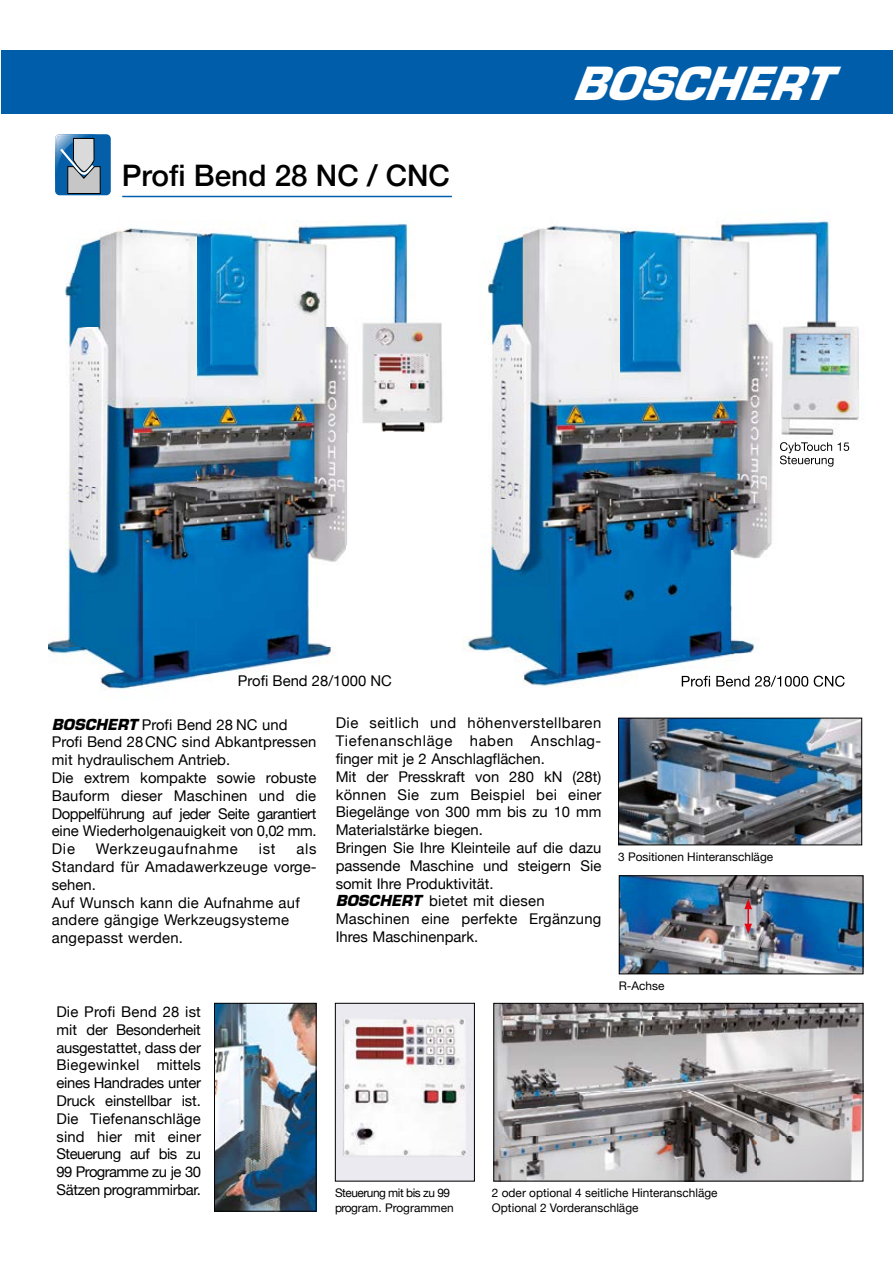
<style>
.page{position:relative;width:893px;height:1263px;background:#fff}
.page>*{position:absolute;margin:0;border:0;box-sizing:border-box;transform-origin:0 0}
.t1{font:italic 700 44.55px "Eurostile LT Std";color:#fff}
.t2{font:500 29.7px "Helvetica Neue";color:#000}
.t3{font:14.85px/17.9px "Helvetica Neue";color:#000}
.t4{font:14.85px/17.9px "Helvetica Neue";letter-spacing:.02em;color:#000}
.t5{font:14.85px "Helvetica Neue";letter-spacing:.05em;color:#000}
.t6{font:11.85px/14.2px "Helvetica Neue";color:#000}
.t7{font:11.85px/14.2px "Helvetica Neue";letter-spacing:-.04em;color:#000}
.s1{font-family:"Eurostile LT Std";font-weight:700;font-style:italic}
</style>
<div class="page">
<img style="left:216px;top:1005px;width:98px;height:204px">
<div style="left:214px;top:1003px;width:102px;height:208px;border:1px solid #000"></div>
<img style="left:620px;top:720px;width:240px;height:123px">
<div style="left:618px;top:718px;width:244px;height:127px;border:1px solid #000"></div>
<img style="left:48px;top:223px;width:395px;height:467px">
<img style="left:337px;top:1005px;width:136px;height:174px">
<div style="left:335px;top:1003px;width:140px;height:178px;border:1px solid #000"></div>
<img style="left:621px;top:877px;width:240px;height:95px">
<div style="left:619px;top:875px;width:244px;height:99px;border:1px solid #000"></div>
<svg style="left:744px;top:899px;width:8px;height:35px"></svg>
<img style="left:495px;top:1005px;width:366px;height:174px">
<div style="left:493px;top:1003px;width:370px;height:178px;border:1px solid #000"></div>
<hr style="left:122px;top:196px;width:330px;height:1px;background:#005da9">
<svg style="left:55px;top:134px;width:56px;height:61px;background:#618eb2"></svg>
<div style="left:1px;top:51px;width:892px;height:63px;background:#005da9"></div>
<img style="left:463px;top:221px;width:396px;height:466px">
<img style="left:682px;top:676px;width:163px;height:11px">
<img style="left:780px;top:442px;width:70px;height:11px">
<img style="left:780px;top:455px;width:53px;height:12px">
<h2 class="t2" style="left:122px;top:152px;width:330px">Profi Bend 28 NC / CNC</h2>
<h1 class="t1" style="left:572px;top:56px;width:258px">BOSCHERT</h1>
<p class="t3" style="left:238px;top:673px;width:155px">Profi Bend 28/1000 NC</p>
<p class="t3" style="left:52px;top:716px;width:266px"><span class="s1">BOSCHERT</span> Profi Bend 28 NC und<br>Profi Bend 28 CNC sind Abkantpressen mit hydraulischem Antrieb.<br>Die extrem kompakte sowie robuste<br>Bauform dieser Maschinen und die<br>Doppelführung auf jeder Seite garantiert eine Wiederholgenauigkeit von 0,02 mm.<br>Die</p>
<p class="t5" style="left:96px;top:838px;width:143px">Werkzeugaufnahme</p>
<p class="t3" style="left:259px;top:841px;width:18px">ist</p>
<p class="t4" style="left:52px;top:841px;width:266px;text-indent:245px">als<br>Standard für Amadawerkzeuge vorge&shy;sehen.<br>Auf Wunsch kann die Aufnahme auf andere gängige Werkzeugsysteme angepasst werden.</p>
<p class="t3" style="left:56px;top:1004px;width:146px;text-align:justify">Die Profi Bend 28 ist mit der Besonderheit ausgestattet, dass der Biegewinkel mittels eines Handrades unter Druck einstellbar ist.<br>Die Tiefenanschläge sind hier mit einer Steuerung auf bis zu 99 Programme zu je 30<br>Sätzen programmirbar.</p>
<p class="t3" style="left:336px;top:715px;width:267px">Die seitlich und höhenverstellbaren<br>Tiefenanschläge haben Anschlag&shy;finger mit je 2 Anschlagflächen.<br>Mit der Presskraft von 280 kN (28t) können Sie zum Beispiel bei einer<br>Biegelänge von 300 mm bis zu 10 mm<br>Materialstärke biegen.<br>Bringen Sie Ihre Kleinteile auf die dazu passende Maschine und steigern Sie somit Ihre Produktivität.<br><span class="s1">BOSCHERT</span> bietet mit diesen<br>Maschinen eine perfekte Ergänzung<br>Ihres Maschinenpark.</p>
<p class="t6" style="left:618px;top:850px;width:156px">3 Positionen Hinteranschläge</p>
<p class="t6" style="left:619px;top:980px;width:47px">R-Achse</p>
<p class="t7" style="left:335px;top:1187px;width:120px">Steuerung mit bis zu 99 program. Programmen</p>
<p class="t6" style="left:492px;top:1187px;width:227px">2 oder optional 4 seitliche Hinteranschläge<br>Optional 2 Vorderanschläge</p>
</div>
